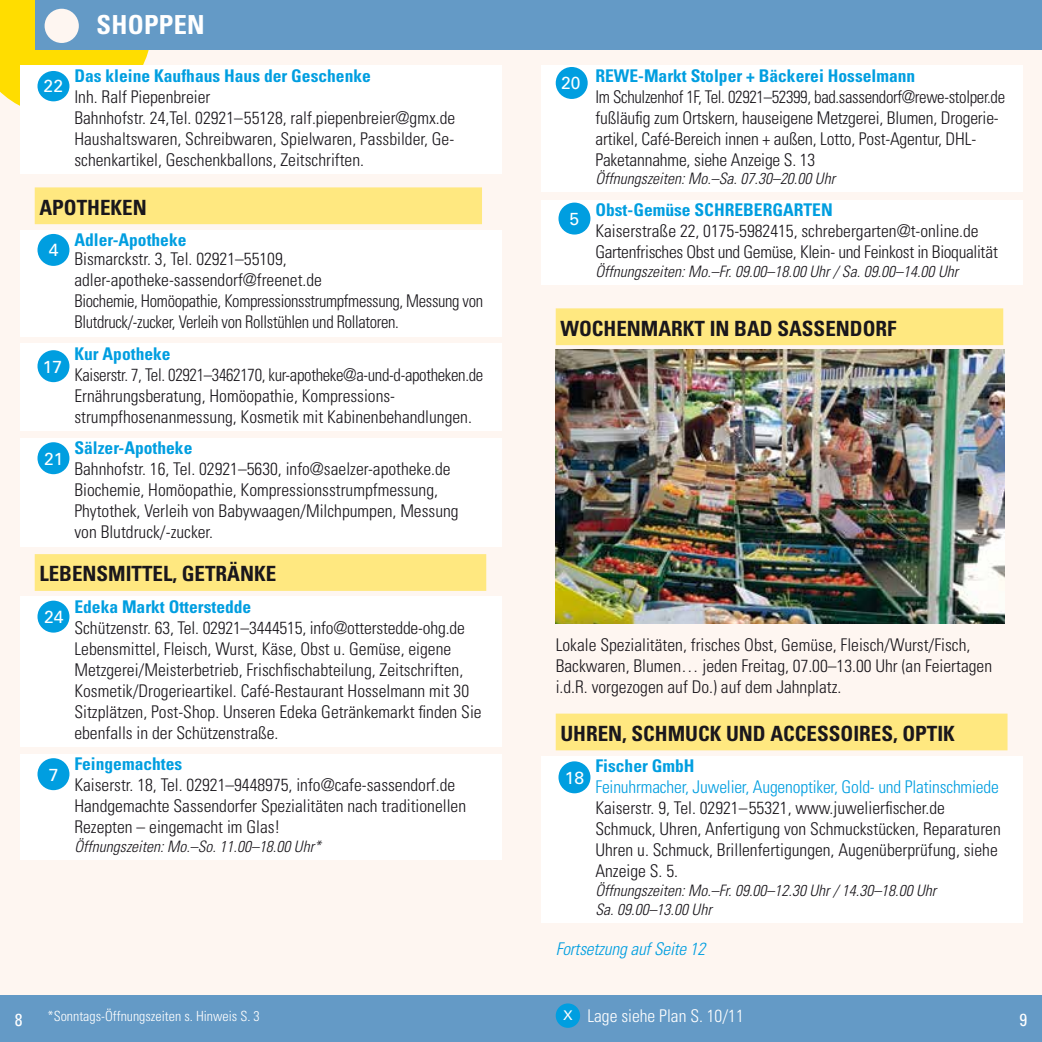
<style>
.page{position:relative;width:1042px;height:1042px;background:#fff}
.page>*{position:absolute;margin:0;border:0;box-sizing:border-box;transform-origin:0 0}
.t1{font:700 condensed 26.25px "Univers LT Std";letter-spacing:.01em;color:#fff}
.t2{font:700 condensed 21px "Univers LT Std";color:#1a171c}
.t3{font:300 condensed 17.5px/21px "Univers LT Std";color:#1a171c}
.t4{font:300 condensed 17.5px/21px "Univers LT Std";color:#1a171c;scale:.96 1}
.t5{font:300 condensed 17.5px/21px "Univers LT Std";letter-spacing:-.02em;color:#1a171c}
.t6{font:700 condensed 17.5px "Univers LT Std";color:#009ee0}
.t7{font:300 condensed 17.5px "Univers LT Std";letter-spacing:-.01em;color:#009ee0}
.t8{font:italic 300 condensed 17.5px "Univers LT Std";letter-spacing:-.01em;color:#009ee0}
.t9{font:300 condensed 17.5px "Univers LT Std";color:#fff}
.t10{font:17.5px "Univers LT Std";color:#fff}
.t11{font:condensed 17.5px "Univers LT Pro";color:#fff}
.t12{font:italic 300 condensed 15.75px/18.9px "Univers LT Std";color:#1a171c}
.t13{font:300 condensed 14px "Univers LT Std";color:#fff}
.s1{font-weight:400;font-stretch:normal;color:#fff}
.s2{font-weight:700;color:#009ee0}
.s3{font-weight:400;font-stretch:normal;font-size:13.3px}
</style>
<div class="page">
<div style="left:0;top:0;width:1042px;height:1007px;background:#fef6f1"></div>
<div style="left:0;top:0;width:149px;height:106px;background:#fd0"></div>
<div style="left:35px;top:0;width:1007px;height:50px;background:#649ac6"></div>
<div style="left:45px;top:9px;width:34px;height:34px;background:#fef6f1;border-radius:50%"></div>
<div style="left:0;top:995px;width:1042px;height:47px;background:#649ac6"></div>
<div style="left:541px;top:65px;width:481px;height:127px;background:#fff"></div>
<div style="left:541px;top:200px;width:481px;height:85px;background:#fff"></div>
<div style="left:556px;top:308px;width:447px;height:37px;background:#ffe880"></div>
<div style="left:556px;top:713px;width:451px;height:37px;background:#ffe880"></div>
<div style="left:541px;top:756px;width:481px;height:167px;background:#fff"></div>
<div style="left:556px;top:67px;width:32px;height:32px;background:#009ee0;border-radius:50%"></div>
<img style="left:556px;top:349px;width:448px;height:275px">
<div style="left:558px;top:203px;width:32px;height:32px;background:#009ee0;border-radius:50%"></div>
<div style="left:558px;top:761px;width:32px;height:32px;background:#009ee0;border-radius:50%"></div>
<div style="left:556px;top:1003px;width:24px;height:25px;background:#009ee0;border-radius:50%"></div>
<div style="left:20px;top:65px;width:481px;height:109px;background:#fff"></div>
<div style="left:35px;top:187px;width:447px;height:37px;background:#ffe880"></div>
<div style="left:20px;top:230px;width:481px;height:107px;background:#fff"></div>
<div style="left:20px;top:344px;width:481px;height:87px;background:#fff"></div>
<div style="left:20px;top:438px;width:481px;height:109px;background:#fff"></div>
<div style="left:35px;top:554px;width:451px;height:37px;background:#ffe880"></div>
<div style="left:20px;top:596px;width:481px;height:151px;background:#fff"></div>
<div style="left:20px;top:754px;width:481px;height:106px;background:#fff"></div>
<div style="left:37px;top:71px;width:32px;height:30px;background:#009ee0;border-radius:50%"></div>
<div style="left:37px;top:234px;width:32px;height:32px;background:#009ee0;border-radius:50%"></div>
<div style="left:37px;top:350px;width:32px;height:32px;background:#009ee0;border-radius:50%"></div>
<div style="left:37px;top:442px;width:32px;height:32px;background:#009ee0;border-radius:50%"></div>
<div style="left:37px;top:601px;width:32px;height:31px;background:#009ee0;border-radius:50%"></div>
<div style="left:37px;top:758px;width:32px;height:32px;background:#009ee0;border-radius:50%"></div>
<h1 class="t1" style="left:97px;top:8px;width:110px">SHOPPEN</h1>
<p class="t6" style="left:74px;top:65px;width:298px">Das kleine Kaufhaus Haus der Geschenke</p>
<p class="t3" style="left:74px;top:86px;width:382px">Inh. Ralf Piepenbreier<br>Bahnhofstr. 24,Tel. 02921–55128, ralf.piepenbreier@gmx.de Haushaltswaren, Schreibwaren, Spielwaren, Passbilder, Ge&shy;schenkartikel, Geschenkballons, Zeitschriften.</p>
<p class="t2" style="left:39px;top:194px;width:109px">APOTHEKEN</p>
<p class="t6" style="left:74px;top:229px;width:114px">Adler-Apotheke</p>
<p class="t5" style="left:74px;top:249px;width:410px">Bismarckstr. 3, Tel. 02921–55109, adler-apotheke-sassendorf@freenet.de<br>Biochemie, Homöopathie, Kompressionsstrumpfmessung, Messung von Blutdruck/-zucker, Verleih von Rollstühlen und Rollatoren.</p>
<p class="t6" style="left:74px;top:343px;width:98px">Kur Apotheke</p>
<p class="t4" style="left:74px;top:364px;width:427px">Kaiserstr. 7, Tel. 02921–3462170, kur-apotheke@a-und-d-apotheken.de<br>Ernährungsberatung, Homöopathie, Kompressions&shy;strumpfhosenanmessung, Kosmetik mit Kabinenbehandlungen.</p>
<p class="t6" style="left:74px;top:437px;width:119px">Sälzer-Apotheke</p>
<p class="t3" style="left:74px;top:459px;width:386px">Bahnhofstr. 16, Tel. 02921–5630, info@saelzer-apotheke.de Biochemie, Homöopathie, Kompressionsstrumpfmessung, Phytothek, Verleih von Babywaagen/Milchpumpen, Messung von Blutdruck/-zucker.</p>
<p class="t2" style="left:39px;top:561px;width:238px">LEBENSMITTEL, GETRÄNKE</p>
<p class="t6" style="left:74px;top:596px;width:178px">Edeka Markt Otterstedde</p>
<p class="t3" style="left:74px;top:617px;width:409px">Schützenstr. 63, Tel. 02921–3444515, info@otterstedde-ohg.de Lebensmittel, Fleisch, Wurst, Käse, Obst u. Gemüse, eigene Metzgerei/Meisterbetrieb, Frischfischabteilung, Zeitschriften, Kosmetik/Drogerieartikel. Café-Restaurant Hosselmann mit 30<br>Sitzplätzen, Post-Shop. Unseren Edeka Getränkemarkt finden Sie ebenfalls in der Schützenstraße.</p>
<p class="t6" style="left:74px;top:753px;width:109px">Feingemachtes</p>
<p class="t3" style="left:74px;top:774px;width:393px">Kaiserstr. 18, Tel. 02921–9448975, info@cafe-sassendorf.de<br>Handgemachte Sassendorfer Spezialitäten nach traditionellen<br>Rezepten – eingemacht im Glas!</p>
<p class="t12" style="left:74px;top:837px;width:248px">Öffnungszeiten: Mo.–So. 11.00–18.00 Uhr*</p>
<p class="t10" style="left:44px;top:75px;width:21px">22</p>
<p class="t10" style="left:49px;top:240px;width:11px">4</p>
<p class="t10" style="left:43px;top:356px;width:21px">17</p>
<p class="t10" style="left:44px;top:448px;width:21px">21</p>
<p class="t10" style="left:44px;top:606px;width:21px">24</p>
<p class="t10" style="left:49px;top:764px;width:11px">7</p>
<p class="t4" style="left:595px;top:65px;width:428px;text-indent:-34px"><span class="s1">20</span> <span class="s2">REWE-Markt Stolper + Bäckerei Hosselmann<br></span>Im Schulzenhof 1F, Tel. 02921–52399, bad.sassendorf@rewe-stolper.de fußläufig zum Ortskern, hauseigene Metzgerei, Blumen, Drogerie&shy;artikel, Café-Bereich innen + außen, Lotto, Post-Agentur, DHL-Paketannahme, siehe Anzeige S. 13</p>
<p class="t12" style="left:595px;top:170px;width:241px">Öffnungszeiten: Mo.–Sa. 07.30–20.00 Uhr</p>
<p class="t6" style="left:595px;top:199px;width:239px">Obst-Gemüse SCHREBERGARTEN</p>
<p class="t5" style="left:595px;top:220px;width:404px">Kaiserstraße 22, 0175-5982415, schrebergarten@t-online.de<br>Gartenfrisches Obst und Gemüse, Klein- und Feinkost in Bioqualität</p>
<p class="t12" style="left:595px;top:262px;width:364px">Öffnungszeiten: Mo.–Fr. 09.00–18.00 Uhr / Sa. 09.00–14.00 Uhr</p>
<p class="t10" style="left:569px;top:208px;width:11px">5</p>
<p class="t2" style="left:560px;top:315px;width:338px">WOCHENMARKT IN BAD SASSENDORF</p>
<p class="t3" style="left:556px;top:634px;width:438px">Lokale Spezialitäten, frisches Obst, Gemüse, Fleisch/Wurst/Fisch,<br>Backwaren, Blumen… jeden Freitag, 07.00–13.00 Uhr (an Feiertagen i.d.R. vorgezogen auf Do.) auf dem Jahnplatz.</p>
<p class="t2" style="left:560px;top:720px;width:396px">UHREN, SCHMUCK UND ACCESSOIRES, OPTIK</p>
<p class="t6" style="left:595px;top:755px;width:101px">Fischer GmbH</p>
<p class="t7" style="left:595px;top:776px;width:405px">Feinuhrmacher, Juwelier, Augenoptiker, Gold- und Platinschmiede</p>
<p class="t3" style="left:595px;top:797px;width:407px">Kaiserstr. 9, Tel. 02921–55321, www.juwelierfischer.de Schmuck, Uhren, Anfertigung von Schmuckstücken, Reparaturen Uhren u. Schmuck, Brillenfertigungen, Augenüberprüfung, siehe Anzeige S. 5.</p>
<p class="t12" style="left:595px;top:881px;width:342px">Öffnungszeiten: Mo.–Fr. 09.00–12.30 Uhr / 14.30–18.00 Uhr<br>Sa. 09.00–13.00 Uhr</p>
<p class="t8" style="left:556px;top:938px;width:151px">Fortsetzung auf Seite 12</p>
<p class="t10" style="left:565px;top:767px;width:21px">18</p>
<p class="t13" style="left:48px;top:1007px;width:214px">*Sonntags-Öffnungszeiten s. Hinweis S. 3</p>
<p class="t9" style="left:563px;top:1005px;width:182px"><span class="s3">X</span> Lage siehe Plan S. 10/11</p>
<p class="t11" style="left:15px;top:1008px;width:9px">8</p>
<p class="t11" style="left:1019px;top:1008px;width:9px">9</p>
</div>
